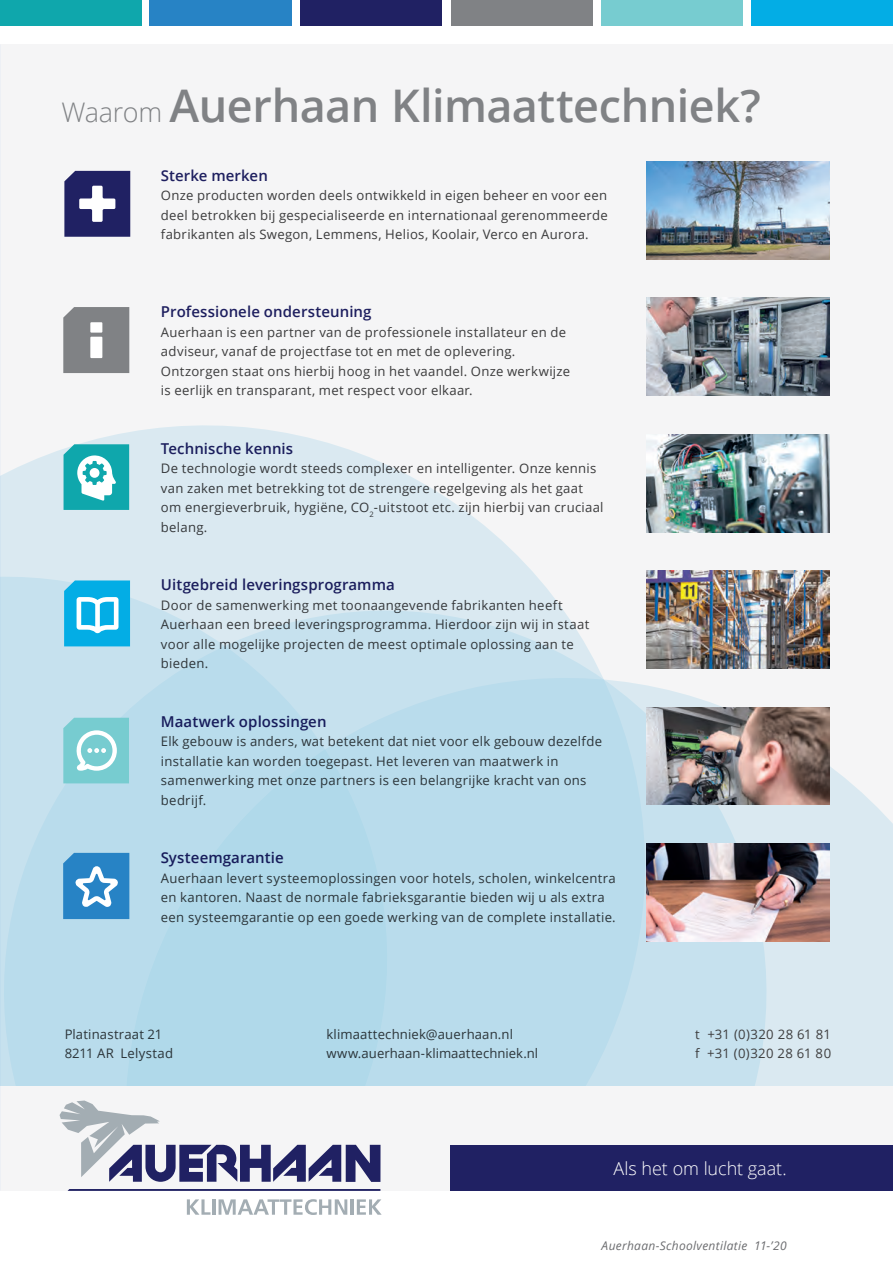
<style>
.page{position:relative;width:893px;height:1263px;background:#fff}
.page>*{position:absolute;margin:0;border:0;box-sizing:border-box;transform-origin:0 0}
.Kop{font:600 45px "Open Sans";letter-spacing:-.01em;color:#808285}
.Kop-2{font:300 18px "Open Sans";letter-spacing:-.005em;color:#fff}
.t1{font:600 15px "Open Sans";letter-spacing:.005em;color:#202163}
.t2{font:13.2px/19.5px "Open Sans";letter-spacing:.02em;color:#3e3e3f}
.Lopende_tekst{font:italic 12px "Open Sans";letter-spacing:.025em;color:#6c6d70}
.s1{font-weight:300;font-size:27px}
</style>
<div class="page">
<div style="left:0;top:45px;width:893px;height:1146px;background:#f5f5f6"></div>
<svg style="left:766px;top:707px;width:127px;height:379px;background:#dbe7ed"></svg>
<svg style="left:0;top:425px;width:564px;height:186px;fill:#dae9f1"></svg>
<svg style="left:0;top:577px;width:387px;height:509px;background:#d3e6ef"></svg>
<svg style="left:4px;top:611px;width:762px;height:475px;background:#bcddec"></svg>
<div style="left:451px;top:1145px;width:442px;height:46px;background:#202163"></div>
<svg style="left:187px;top:1199px;width:23px;height:16px"></svg>
<hr style="left:212px;top:1199px;width:3px;height:16px;background:#a3adb3">
<svg style="left:219px;top:1199px;width:128px;height:16px"></svg>
<hr style="left:350px;top:1199px;width:4px;height:16px;background:#a3adb3">
<svg style="left:357px;top:1199px;width:25px;height:16px"></svg>
<svg style="left:60px;top:1100px;width:320px;height:82px"></svg>
<svg style="left:68px;top:1189px;width:312px;height:2px"></svg>
<div style="left:0;top:0;width:142px;height:26px;background:#0fa7ac"></div>
<div style="left:300px;top:0;width:142px;height:26px;background:#202163"></div>
<div style="left:601px;top:0;width:142px;height:26px;background:#77ccd0"></div>
<div style="left:751px;top:0;width:142px;height:26px;background:#03ade5"></div>
<div style="left:150px;top:0;width:142px;height:26px;background:#2783c5"></div>
<div style="left:451px;top:0;width:141px;height:26px;background:#808285"></div>
<img style="left:647px;top:161px;width:182px;height:98px">
<img style="left:647px;top:843px;width:182px;height:98px">
<img style="left:647px;top:298px;width:182px;height:98px">
<img style="left:647px;top:434px;width:182px;height:98px">
<img style="left:647px;top:571px;width:182px;height:97px">
<img style="left:647px;top:707px;width:182px;height:98px">
<svg style="left:63px;top:307px;width:66px;height:66px;background:#8d8f91"></svg>
<svg style="left:64px;top:444px;width:65px;height:66px"></svg>
<svg style="left:64px;top:580px;width:66px;height:66px;background:#31bbe9"></svg>
<svg style="left:63px;top:718px;width:66px;height:65px;background:#8bd3d6"></svg>
<svg style="left:63px;top:853px;width:66px;height:66px;background:#4896cd"></svg>
<svg style="left:64px;top:171px;width:66px;height:66px"></svg>
<p class="Kop" style="left:62px;top:75px;width:701px"><span class="s1">Waarom</span> Auerhaan Klimaattechniek?</p>
<p class="t1" style="left:161px;top:165px;width:108px">Sterke merken</p>
<p class="t2" style="left:161px;top:185px;width:448px;text-align:justify">Onze producten worden deels ontwikkeld in eigen beheer en voor een deel betrokken bij gespecialiseerde en internationaal gerenommeerde fabrikanten als Swegon, Lemmens, Helios, Koolair, Verco en Aurora.</p>
<p class="t1" style="left:161px;top:302px;width:212px">Professionele ondersteuning</p>
<p class="t2" style="left:161px;top:322px;width:411px">Auerhaan is een partner van de professionele installateur en de adviseur, vanaf de projectfase tot en met de oplevering.<br>Ontzorgen staat ons hierbij hoog in het vaandel. Onze werkwijze is eerlijk en transparant, met respect voor elkaar.</p>
<p class="t1" style="left:161px;top:438px;width:134px">Technische kennis</p>
<p class="t2" style="left:161px;top:458px;width:444px">De technologie wordt steeds complexer en intelligenter. Onze kennis van zaken met betrekking tot de strengere regelgeving als het gaat om energieverbruik, hygiëne, CO<sub>2</sub>-uitstoot etc. zijn hierbij van cruciaal belang.</p>
<p class="t1" style="left:161px;top:575px;width:235px">Uitgebreid leveringsprogramma</p>
<p class="t2" style="left:161px;top:595px;width:430px">Door de samenwerking met toonaangevende fabrikanten heeft Auerhaan een breed leveringsprogramma. Hierdoor zijn wij in staat voor alle mogelijke projecten de meest optimale oplossing aan te bieden.</p>
<p class="t1" style="left:161px;top:711px;width:167px">Maatwerk oplossingen</p>
<p class="t2" style="left:161px;top:731px;width:443px">Elk gebouw is anders, wat betekent dat niet voor elk gebouw dezelfde installatie kan worden toegepast. Het leveren van maatwerk in samenwerking met onze partners is een belangrijke kracht van ons bedrijf.</p>
<p class="t1" style="left:161px;top:848px;width:124px">Systeemgarantie</p>
<p class="t2" style="left:161px;top:868px;width:456px">Auerhaan levert systeemoplossingen voor hotels, scholen, winkelcentra en kantoren. Naast de normale fabrieksgarantie bieden wij u als extra een systeemgarantie op een goede werking van de complete installatie.</p>
<p class="t2" style="left:64px;top:1024px;width:110px">Platinastraat 21<br>8211 AR Lelystad</p>
<p class="t2" style="left:326px;top:1024px;width:213px">klimaattechniek@auerhaan.nl www.auerhaan-klimaattechniek.nl</p>
<p class="t2" style="left:695px;top:1024px;width:137px">t +31 (0)320 28 61 81</p>
<p class="t2" style="left:695px;top:1043px;width:137px">f +31 (0)320 28 61 80</p>
<p class="Kop-2" style="left:613px;top:1156px;width:175px">Als het om lucht gaat.</p>
<p class="Lopende_tekst" style="left:602px;top:1238px;width:187px">Auerhaan-Schoolventilatie 11-’20</p>
</div>
